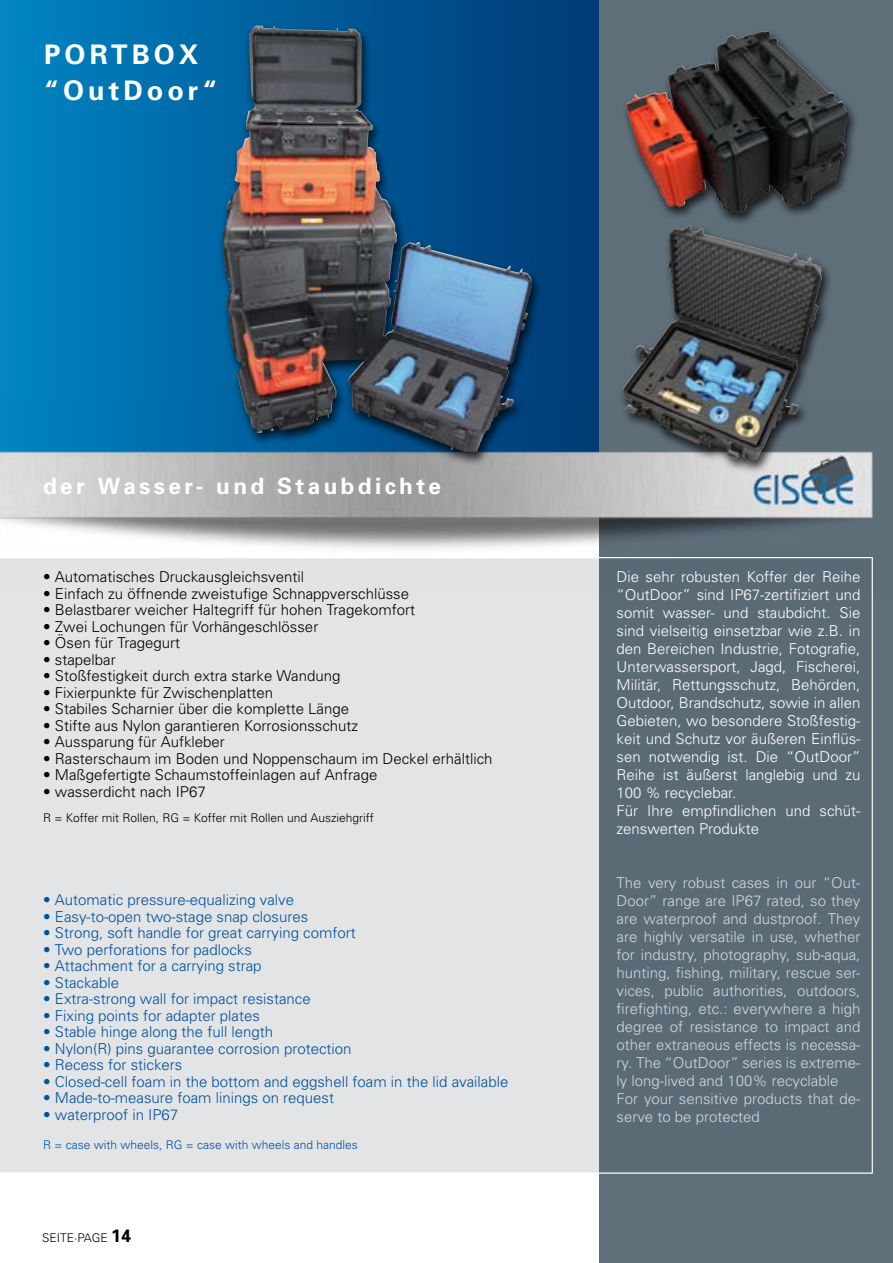
<style>
.page{position:relative;width:893px;height:1263px;background:#fff}
.page>*{position:absolute;margin:0;border:0;box-sizing:border-box;transform-origin:0 0}
.t1{font:700 27px/36px "Univers";letter-spacing:.15em;color:#fff}
.t2{font:700 22.5px "Univers";letter-spacing:.15em;color:#fff}
.t3{font:300 15px "Univers";color:#000}
.t4{font:300 15px "Univers";color:#00519e}
.t5{font:300 15px/18px "Univers";color:#fff}
.t6{font:300 15px/18px "Univers";color:#d2d6d8}
.t7{font:300 12px "Univers";color:#000}
.t8{font:300 12px "Univers";color:#00519e}
.s1{font-weight:700;font-size:18px}
</style>
<div class="page">
<div style="left:0;top:0;width:600px;height:500px;background:linear-gradient(to right,#0084c2,#003975)"></div>
<div style="left:600px;top:0;width:293px;height:1263px;background:#5f6f7a"></div>
<img style="left:0;top:399px;width:873px;height:158px">
<svg style="left:0;top:557px;width:873px;height:617px"></svg>
<div style="left:622px;top:28px;width:237px;height:198px;background:#000;opacity:.75"></div>
<img style="left:684px;top:32px;width:77px;height:39px">
<div style="left:617px;top:223px;width:216px;height:252px;background:#000;opacity:.75"></div>
<img style="left:623px;top:225px;width:199px;height:236px">
<div style="left:218px;top:23px;width:326px;height:443px;background:#000;opacity:.75"></div>
<img style="left:223px;top:28px;width:309px;height:424px">
<h1 class="t1" style="left:44px;top:36px;width:175px">PORTBOX “OutDoor“</h1>
<h2 class="t2" style="left:43px;top:472px;width:399px">der Wasser- und Staubdichte</h2>
<p class="t3" style="left:43px;top:568px;width:262px">• Automatisches Druckausgleichsventil</p>
<p class="t3" style="left:43px;top:584px;width:367px">• Einfach zu öffnende zweistufige Schnappverschlüsse</p>
<p class="t3" style="left:43px;top:601px;width:374px">• Belastbarer weicher Haltegriff für hohen Tragekomfort</p>
<p class="t3" style="left:43px;top:617px;width:277px">• Zwei Lochungen für Vorhängeschlösser</p>
<p class="t3" style="left:43px;top:634px;width:138px">• Ösen für Tragegurt</p>
<p class="t3" style="left:43px;top:650px;width:74px">• stapelbar</p>
<p class="t3" style="left:43px;top:667px;width:299px">• Stoßfestigkeit durch extra starke Wandung</p>
<p class="t3" style="left:43px;top:683px;width:232px">• Fixierpunkte für Zwischenplatten</p>
<p class="t3" style="left:43px;top:700px;width:307px">• Stabiles Scharnier über die komplette Länge</p>
<p class="t3" style="left:43px;top:716px;width:317px">• Stifte aus Nylon garantieren Korrosionsschutz</p>
<p class="t3" style="left:43px;top:733px;width:183px">• Aussparung für Aufkleber</p>
<p class="t3" style="left:43px;top:749px;width:451px">• Rasterschaum im Boden und Noppenschaum im Deckel erhältlich</p>
<p class="t3" style="left:43px;top:766px;width:336px">• Maßgefertigte Schaumstoffeinlagen auf Anfrage</p>
<p class="t3" style="left:43px;top:782px;width:164px">• wasserdicht nach IP67</p>
<p class="t7" style="left:43px;top:811px;width:332px">R = Koffer mit Rollen, RG = Koffer mit Rollen und Ausziehgriff</p>
<p class="t4" style="left:43px;top:891px;width:252px">• Automatic pressure-equalizing valve</p>
<p class="t4" style="left:43px;top:907px;width:267px">• Easy-to-open two-stage snap closures</p>
<p class="t4" style="left:43px;top:924px;width:314px">• Strong, soft handle for great carrying comfort</p>
<p class="t4" style="left:43px;top:940px;width:210px">• Two perforations for padlocks</p>
<p class="t4" style="left:43px;top:957px;width:220px">• Attachment for a carrying strap</p>
<p class="t4" style="left:43px;top:973px;width:77px">• Stackable</p>
<p class="t4" style="left:43px;top:990px;width:269px">• Extra-strong wall for impact resistance</p>
<p class="t4" style="left:43px;top:1006px;width:218px">• Fixing points for adapter plates</p>
<p class="t4" style="left:43px;top:1023px;width:232px">• Stable hinge along the full length</p>
<p class="t4" style="left:43px;top:1039px;width:310px">• Nylon(R) pins guarantee corrosion protection</p>
<p class="t4" style="left:43px;top:1056px;width:141px">• Recess for stickers</p>
<p class="t4" style="left:43px;top:1072px;width:467px">• Closed-cell foam in the bottom and eggshell foam in the lid available</p>
<p class="t4" style="left:43px;top:1089px;width:292px">• Made-to-measure foam linings on request</p>
<p class="t4" style="left:43px;top:1105px;width:137px">• waterproof in IP67</p>
<p class="t8" style="left:43px;top:1138px;width:316px">R = case with wheels, RG = case with wheels and handles</p>
<p class="t7" style="left:42px;top:1230px;width:91px">SEITE·PAGE <span class="s1">14</span></p>
<p class="t5" style="left:617px;top:567px;width:245px">Die sehr robusten Koffer der Reihe “OutDoor” sind IP67-zertifiziert und somit wasser- und staubdicht. Sie sind vielseitig einsetzbar wie z.B. in den Bereichen Industrie, Fotografie, Unterwassersport, Jagd, Fischerei, Militär, Rettungsschutz, Behörden, Outdoor, Brandschutz, sowie in allen Gebieten, wo besondere Stoßfestig&shy;keit und Schutz vor äußeren Einflüs&shy;sen notwendig ist. Die “OutDoor” Reihe ist äußerst langlebig und zu 100 % recyclebar.<br>Für Ihre empfindlichen und schüt&shy;zenswerten Produkte</p>
<p class="t6" style="left:617px;top:873px;width:245px">The very robust cases in our “Out-Door” range are IP67 rated, so they are waterproof and dustproof. They are highly versatile in use, whether for industry, photography, sub-aqua, hunting, fishing, military, rescue ser&shy;vices, public authorities, outdoors, firefighting, etc.: everywhere a high degree of resistance to impact and other extraneous effects is necessa&shy;ry. The “OutDoor” series is extreme&shy;ly long-lived and 100% recyclable For your sensitive products that de&shy;serve to be protected</p>
</div>
